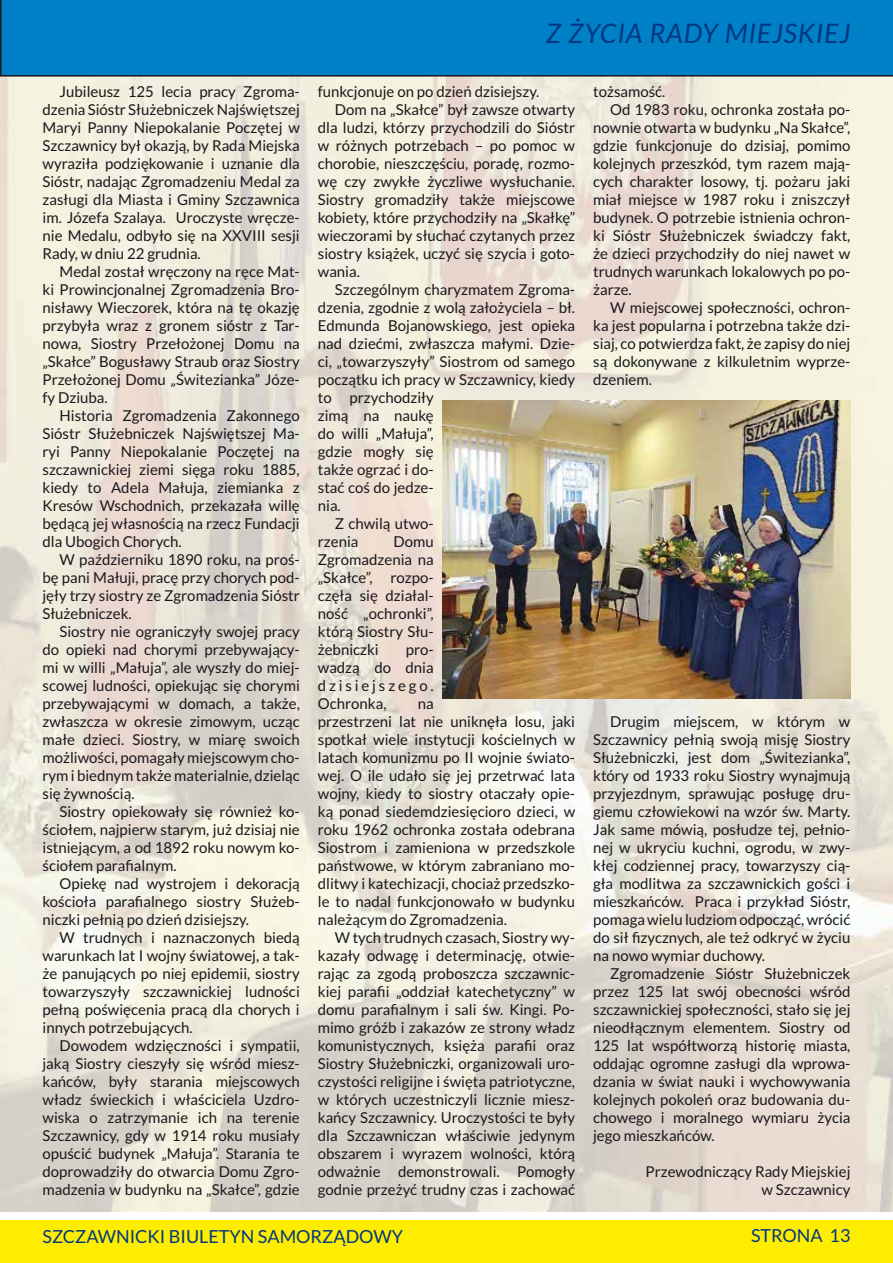
<style>
.page{position:relative;width:893px;height:1263px;background:#fff}
.page>*{position:absolute;margin:0;border:0;box-sizing:border-box;transform-origin:0 0}
.t1{font:italic 27px "Lato";letter-spacing:.03em;color:#003882}
.t2{font:18px "Lato";color:#003882}
.t3{font:15px/18px "Lato";color:#1a171c;text-align:justify}
</style>
<div class="page">
<div style="left:0;top:1220px;width:893px;height:43px;background:#ffed00"></div>
<img style="left:0;top:77px;width:893px;height:1135px">
<div style="left:0;top:0;width:893px;height:77px;background:#0081c7"></div>
<img style="left:442px;top:400px;width:408px;height:298px">
<p class="t3" style="left:43px;top:83px;width:259px;text-indent:17px">Jubileusz 125 lecia pracy Zgroma&shy;dzenia Sióstr Służebniczek Najświętszej Maryi Panny Niepokalanie Poczętej w Szczawnicy był okazją, by Rada Miejska wyraziła podziękowanie i uznanie dla Sióstr, nadając Zgromadzeniu Medal za zasługi dla Miasta i Gminy Szczawnica im. Józefa Szalaya. Uroczyste wręcze&shy;nie Medalu, odbyło się na XXVIII sesji Rady, w dniu 22 grudnia.</p>
<p class="t3" style="left:43px;top:263px;width:259px;text-indent:17px">Medal został wręczony na ręce Mat&shy;ki Prowincjonalnej Zgromadzenia Bro&shy;nisławy Wieczorek, która na tę okazję przybyła wraz z gronem sióstr z Tar&shy;nowa, Siostry Przełożonej Domu na „Skałce” Bogusławy Straub oraz Siostry Przełożonej Domu „Świtezianka” Józe&shy;fy Dziuba.</p>
<p class="t3" style="left:43px;top:407px;width:259px;text-indent:17px">Historia Zgromadzenia Zakonnego Sióstr Służebniczek Najświętszej Ma&shy;ryi Panny Niepokalanie Poczętej na szczawnickiej ziemi sięga roku 1885, kiedy to Adela Małuja, ziemianka z Kresów Wschodnich, przekazała willę będącą jej własnością na rzecz Fundacji dla Ubogich Chorych.</p>
<p class="t3" style="left:43px;top:551px;width:259px;text-indent:17px">W październiku 1890 roku, na proś&shy;bę pani Małuji, pracę przy chorych pod&shy;jęły trzy siostry ze Zgromadzenia Sióstr Służebniczek.</p>
<p class="t3" style="left:43px;top:623px;width:259px;text-indent:17px">Siostry nie ograniczyły swojej pracy do opieki nad chorymi przebywający&shy;mi w willi „Małuja”, ale wyszły do miej&shy;scowej ludności, opiekując się chorymi przebywającymi w domach, a także, zwłaszcza w okresie zimowym, ucząc małe dzieci. Siostry, w miarę swoich możliwości, pomagały miejscowym cho&shy;rym i biednym także materialnie, dzieląc się żywnością.</p>
<p class="t3" style="left:43px;top:803px;width:259px;text-indent:17px">Siostry opiekowały się również ko&shy;ściołem, najpierw starym, już dzisiaj nie istniejącym, a od 1892 roku nowym ko&shy;ściołem parafialnym.</p>
<p class="t3" style="left:43px;top:875px;width:259px;text-indent:17px">Opiekę nad wystrojem i dekoracją kościoła parafialnego siostry Służeb&shy;niczki pełnią po dzień dzisiejszy.</p>
<p class="t3" style="left:43px;top:929px;width:259px;text-indent:17px">W trudnych i naznaczonych biedą warunkach lat I wojny światowej, a tak&shy;że panujących po niej epidemii, siostry towarzyszyły szczawnickiej ludności pełną poświęcenia pracą dla chorych i innych potrzebujących.</p>
<p class="t3" style="left:43px;top:1037px;width:259px;text-indent:17px">Dowodem wdzięczności i sympatii, jaką Siostry cieszyły się wśród miesz&shy;kańców, były starania miejscowych władz świeckich i właściciela Uzdro&shy;wiska o zatrzymanie ich na terenie Szczawnicy, gdy w 1914 roku musiały opuścić budynek „Małuja”. Starania te doprowadziły do otwarcia Domu Zgro&shy;madzenia w budynku na „Skałce”, gdzie</p>
<h1 class="t1" style="left:546px;top:18px;width:306px">Z ŻYCIA RADY MIEJSKIEJ</h1>
<p class="t3" style="left:318px;top:83px;width:223px">funkcjonuje on po dzień dzisiejszy.</p>
<p class="t3" style="left:335px;top:101px;width:242px">Dom na „Skałce” był zawsze otwarty</p>
<p class="t3" style="left:318px;top:119px;width:259px">dla ludzi, którzy przychodzili do Sióstr</p>
<p class="t3" style="left:318px;top:137px;width:259px">w różnych potrzebach – po pomoc w</p>
<p class="t3" style="left:318px;top:155px;width:259px">chorobie, nieszczęściu, poradę, rozmo-</p>
<p class="t3" style="left:318px;top:173px;width:259px">wę czy zwykłe życzliwe wysłuchanie.</p>
<p class="t3" style="left:318px;top:191px;width:259px">Siostry gromadziły także miejscowe</p>
<p class="t3" style="left:318px;top:209px;width:259px">kobiety, które przychodziły na „Skałkę”</p>
<p class="t3" style="left:318px;top:227px;width:259px">wieczorami by słuchać czytanych przez</p>
<p class="t3" style="left:318px;top:245px;width:259px">siostry książek, uczyć się szycia i goto-</p>
<p class="t3" style="left:318px;top:263px;width:44px">wania.</p>
<p class="t3" style="left:335px;top:281px;width:242px">Szczególnym charyzmatem Zgroma-</p>
<p class="t3" style="left:318px;top:299px;width:259px">dzenia, zgodnie z wolą założyciela – bł.</p>
<p class="t3" style="left:318px;top:317px;width:259px">Edmunda Bojanowskiego, jest opieka</p>
<p class="t3" style="left:318px;top:335px;width:259px">nad dziećmi, zwłaszcza małymi. Dzie-</p>
<p class="t3" style="left:318px;top:353px;width:259px">ci, „towarzyszyły” Siostrom od samego</p>
<p class="t3" style="left:318px;top:371px;width:259px">początku ich pracy w Szczawnicy, kiedy</p>
<p class="t3" style="left:318px;top:389px;width:117px">to przychodziły</p>
<p class="t3" style="left:318px;top:407px;width:117px">zimą na naukę</p>
<p class="t3" style="left:318px;top:425px;width:117px">do willi „Małuja”,</p>
<p class="t3" style="left:318px;top:443px;width:117px">gdzie mogły się</p>
<p class="t3" style="left:318px;top:461px;width:117px">także ogrzać i do-</p>
<p class="t3" style="left:318px;top:479px;width:117px">stać coś do jedze-</p>
<p class="t3" style="left:318px;top:497px;width:24px">nia.</p>
<p class="t3" style="left:335px;top:515px;width:100px">Z chwilą utwo-</p>
<p class="t3" style="left:318px;top:533px;width:42px">rzenia</p>
<p class="t3" style="left:318px;top:533px;width:117px;text-indent:76px">Domu Zgromadzenia na „Skałce”, rozpo&shy;częła się działal&shy;ność „ochronki”, którą Siostry Słu&shy;żebniczki</p>
<p class="t3" style="left:318px;top:641px;width:117px;text-indent:88px">pro&shy;wadzą do dnia dzisiejszego.<br>Ochronka,</p>
<p class="t3" style="left:318px;top:695px;width:259px;text-align:left;text-indent:100px">na<br>przestrzeni lat nie uniknęła losu, jaki spotkał wiele instytucji kościelnych w latach komunizmu po II wojnie świato&shy;wej. O ile udało się jej przetrwać lata wojny, kiedy to siostry otaczały opie&shy;ką ponad siedemdziesięcioro dzieci, w roku 1962 ochronka została odebrana Siostrom i zamieniona w przedszkole państwowe, w którym zabraniano mo&shy;dlitwy i katechizacji, chociaż przedszko&shy;le to nadal funkcjonowało w budynku należącym do Zgromadzenia.</p>
<p class="t3" style="left:318px;top:929px;width:259px;text-indent:17px">W tych trudnych czasach, Siostry wy&shy;kazały odwagę i determinację, otwie&shy;rając za zgodą proboszcza szczawnic&shy;kiej parafii „oddział katechetyczny” w domu parafialnym i sali św. Kingi. Po&shy;mimo gróźb i zakazów ze strony władz komunistycznych, księża parafii oraz Siostry Służebniczki, organizowali uro&shy;czystości religijne i święta patriotyczne, w których uczestniczyli licznie miesz&shy;kańcy Szczawnicy. Uroczystości te były dla Szczawniczan właściwie jedynym obszarem i wyrazem wolności, którą odważnie demonstrowali. Pomogły godnie przeżyć trudny czas i zachować</p>
<p class="t3" style="left:593px;top:83px;width:74px">tożsamość.</p>
<p class="t3" style="left:610px;top:101px;width:242px">Od 1983 roku, ochronka została po-</p>
<p class="t3" style="left:593px;top:119px;width:259px">nownie otwarta w budynku „Na Skałce”,</p>
<p class="t3" style="left:593px;top:137px;width:259px">gdzie funkcjonuje do dzisiaj, pomimo</p>
<p class="t3" style="left:593px;top:155px;width:259px">kolejnych przeszkód, tym razem mają-</p>
<p class="t3" style="left:593px;top:173px;width:259px">cych charakter losowy, tj. pożaru jaki</p>
<p class="t3" style="left:593px;top:191px;width:259px">miał miejsce w 1987 roku i zniszczył</p>
<p class="t3" style="left:593px;top:209px;width:259px">budynek. O potrzebie istnienia ochron-</p>
<p class="t3" style="left:593px;top:227px;width:259px">ki Sióstr Służebniczek świadczy fakt,</p>
<p class="t3" style="left:593px;top:245px;width:259px">że dzieci przychodziły do niej nawet w</p>
<p class="t3" style="left:593px;top:263px;width:259px">trudnych warunkach lokalowych po po-</p>
<p class="t3" style="left:593px;top:281px;width:40px">żarze.</p>
<p class="t3" style="left:610px;top:299px;width:242px">W miejscowej społeczności, ochron-</p>
<p class="t3" style="left:593px;top:317px;width:259px">ka jest popularna i potrzebna także dzi-</p>
<p class="t3" style="left:593px;top:335px;width:259px">siaj, co potwierdza fakt, że zapisy do niej</p>
<p class="t3" style="left:593px;top:353px;width:259px">są dokonywane z kilkuletnim wyprze-</p>
<p class="t3" style="left:593px;top:371px;width:60px">dzeniem.</p>
<p class="t3" style="left:593px;top:713px;width:259px;text-indent:17px">Drugim miejscem, w którym w Szczawnicy pełnią swoją misję Siostry Służebniczki, jest dom „Świtezianka”, który od 1933 roku Siostry wynajmują przyjezdnym, sprawując posługę dru&shy;giemu człowiekowi na wzór św. Marty.<br>Jak same mówią, posłudze tej, pełnio&shy;nej w ukryciu kuchni, ogrodu, w zwy&shy;kłej codziennej pracy, towarzyszy cią&shy;gła modlitwa za szczawnickich gości i mieszkańców. Praca i przykład Sióstr, pomaga wielu ludziom odpocząć, wrócić do sił fizycznych, ale też odkryć w życiu na nowo wymiar duchowy.</p>
<p class="t3" style="left:593px;top:965px;width:259px;text-indent:17px">Zgromadzenie Sióstr Służebniczek przez 125 lat swój obecności wśród szczawnickiej społeczności, stało się jej nieodłącznym elementem. Siostry od 125 lat współtworzą historię miasta, oddając ogromne zasługi dla wprowa&shy;dzania w świat nauki i wychowywania kolejnych pokoleń oraz budowania du&shy;chowego i moralnego wymiaru życia jego mieszkańców.</p>
<p class="t3" style="left:645px;top:1163px;width:206px;text-align:right">Przewodniczący Rady Miejskiej w Szczawnicy</p>
<p class="t2" style="left:43px;top:1226px;width:362px">SZCZAWNICKI BIULETYN SAMORZĄDOWY</p>
<p class="t2" style="left:751px;top:1225px;width:101px">STRONA 13</p>
</div>
